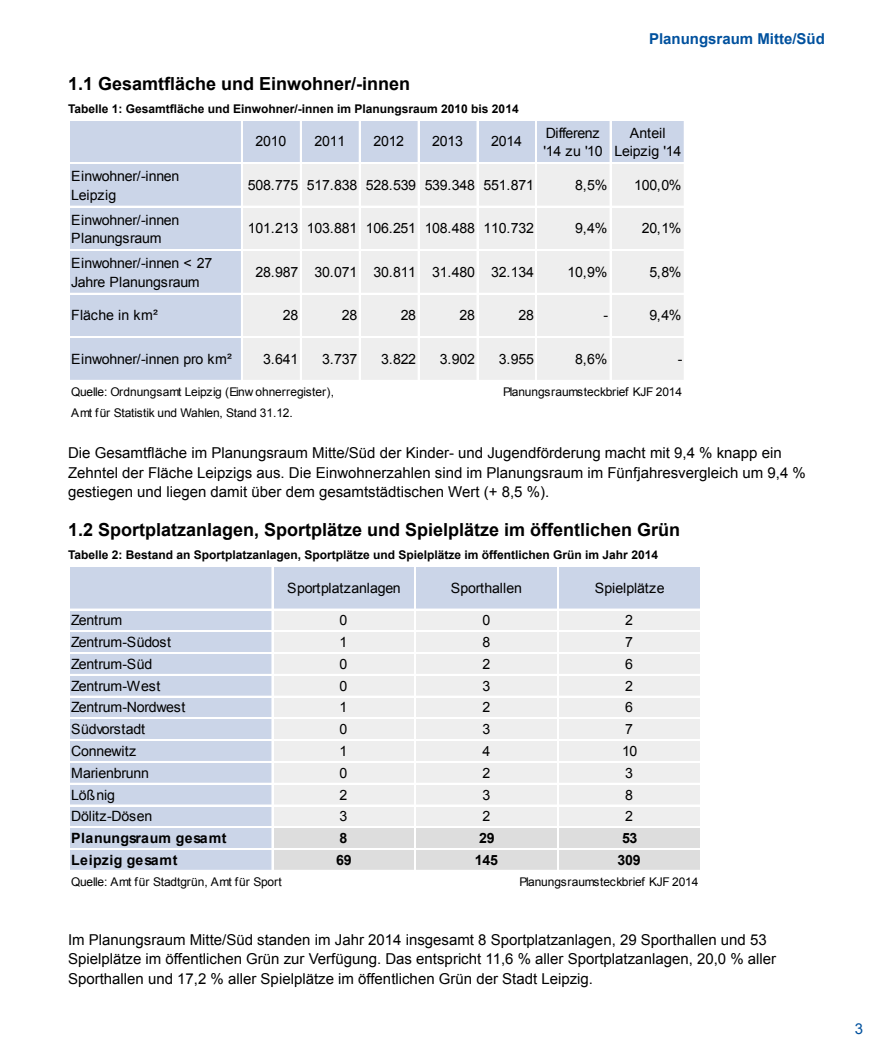
<style>
.page{position:relative;width:893px;height:1063px;background:#fff}
.page>*{position:absolute;margin:0;border:0;box-sizing:border-box;transform-origin:0 0}
.t1{font:700 18px "Arial";color:#000}
.t2{font:15px/19.5px "Arial";color:#000}
.t3{font:700 15px "Arial";color:#00519e}
.t4{font:15px "Arial";color:#00519e}
.t5{font:14.1px/18.5px "Arial";letter-spacing:-.02em;color:#000}
.t6{font:700 14.1px "Arial";letter-spacing:.005em;color:#000}
.t7{font:14.1px "Arial";letter-spacing:.01em;color:#000}
.t8{font:700 14.1px "Arial";letter-spacing:.03em;color:#000}
.t9{font:12px/21.8px "Arial";letter-spacing:-.01em;color:#000}
.t10{font:700 12px "Arial";color:#000}
</style>
<div class="page">
<div style="left:69px;top:120px;width:616px;height:44px;background:#cbd5e8"></div>
<div style="left:69px;top:163px;width:174px;height:218px;background:#cbd5e8"></div>
<div style="left:241px;top:163px;width:444px;height:218px;background:#eee"></div>
<hr style="left:241px;top:120px;width:2px;height:261px;background:#fff">
<hr style="left:300px;top:120px;width:1px;height:261px;background:#fff">
<hr style="left:359px;top:120px;width:1px;height:261px;background:#fff">
<hr style="left:418px;top:120px;width:1px;height:261px;background:#fff">
<hr style="left:477px;top:120px;width:1px;height:261px;background:#fff">
<hr style="left:536px;top:120px;width:1px;height:261px;background:#fff">
<hr style="left:610px;top:120px;width:1px;height:261px;background:#fff">
<hr style="left:684px;top:120px;width:1px;height:261px;background:#fff">
<hr style="left:69px;top:162px;width:616px;height:1px;background:#fff">
<hr style="left:69px;top:163px;width:616px;height:1px;background:#fff">
<hr style="left:69px;top:206px;width:616px;height:1px;background:#fff">
<hr style="left:69px;top:249px;width:616px;height:1px;background:#fff">
<hr style="left:69px;top:250px;width:616px;height:1px;background:#fff">
<hr style="left:69px;top:293px;width:616px;height:1px;background:#fff">
<hr style="left:69px;top:337px;width:616px;height:1px;background:#fff">
<hr style="left:69px;top:380px;width:616px;height:1px;background:#fff">
<div style="left:69px;top:567px;width:633px;height:43px;background:#cbd5e8"></div>
<div style="left:69px;top:609px;width:204px;height:219px;background:#cbd5e8"></div>
<div style="left:272px;top:609px;width:430px;height:219px;background:#eee"></div>
<div style="left:69px;top:827px;width:204px;height:44px;background:#cbd5e8"></div>
<div style="left:272px;top:827px;width:430px;height:44px;background:#ddd"></div>
<hr style="left:272px;top:567px;width:1px;height:304px;background:#fff">
<hr style="left:415px;top:567px;width:1px;height:304px;background:#fff">
<hr style="left:557px;top:567px;width:1px;height:304px;background:#fff">
<hr style="left:558px;top:567px;width:1px;height:304px;background:#fff">
<hr style="left:700px;top:567px;width:2px;height:304px;background:#fff">
<hr style="left:69px;top:609px;width:633px;height:1px;background:#fff">
<hr style="left:69px;top:631px;width:633px;height:1px;background:#fff">
<hr style="left:69px;top:652px;width:633px;height:1px;background:#fff">
<hr style="left:69px;top:653px;width:633px;height:1px;background:#fff">
<hr style="left:69px;top:674px;width:633px;height:1px;background:#fff">
<hr style="left:69px;top:696px;width:633px;height:1px;background:#fff">
<hr style="left:69px;top:718px;width:633px;height:1px;background:#fff">
<hr style="left:69px;top:739px;width:633px;height:1px;background:#fff">
<hr style="left:69px;top:740px;width:633px;height:1px;background:#fff">
<hr style="left:69px;top:761px;width:633px;height:2px;background:#fff">
<hr style="left:69px;top:783px;width:633px;height:1px;background:#fff">
<hr style="left:69px;top:805px;width:633px;height:1px;background:#fff">
<hr style="left:69px;top:827px;width:633px;height:1px;background:#fff">
<hr style="left:69px;top:848px;width:633px;height:1px;background:#fff">
<hr style="left:69px;top:849px;width:633px;height:1px;background:#fff">
<hr style="left:69px;top:870px;width:633px;height:1px;background:#fff">
<p class="t3" style="left:649px;top:28px;width:177px">Planungsraum Mitte/Süd</p>
<p class="t1" style="left:68px;top:71px;width:344px">1.1 Gesamtfläche und Einwohner/-innen</p>
<p class="t10" style="left:68px;top:101px;width:452px">Tabelle 1: Gesamtfläche und Einwohner/-innen im Planungsraum 2010 bis 2014</p>
<p class="t5" style="left:256px;top:132px;width:32px">2010</p>
<p class="t5" style="left:314px;top:132px;width:32px">2011</p>
<p class="t5" style="left:373px;top:132px;width:32px">2012</p>
<p class="t5" style="left:432px;top:132px;width:32px">2013</p>
<p class="t5" style="left:491px;top:132px;width:32px">2014</p>
<p class="t5" style="left:544px;top:124px;width:61px">Differenz '14 zu '10</p>
<p class="t5" style="left:614px;top:124px;width:68px;text-align:center">Anteil<br>Leipzig '14</p>
<p class="t5" style="left:71px;top:167px;width:110px">Einwohner/-innen<br>Leipzig</p>
<p class="t5" style="left:248px;top:176px;width:287px">508.775 517.838 528.539 539.348 551.871</p>
<p class="t5" style="left:575px;top:176px;width:34px">8,5%</p>
<p class="t5" style="left:634px;top:176px;width:49px">100,0%</p>
<p class="t5" style="left:71px;top:211px;width:110px">Einwohner/-innen<br>Planungsraum</p>
<p class="t5" style="left:248px;top:219px;width:287px">101.213 103.881 106.251 108.488 110.732</p>
<p class="t5" style="left:575px;top:219px;width:34px">9,4%</p>
<p class="t5" style="left:642px;top:219px;width:41px">20,1%</p>
<p class="t5" style="left:71px;top:254px;width:142px">Einwohner/-innen &lt; 27<br>Jahre Planungsraum</p>
<p class="t5" style="left:256px;top:263px;width:280px">28.987 30.071 30.811 31.480 32.134</p>
<p class="t5" style="left:568px;top:263px;width:41px">10,9%</p>
<p class="t5" style="left:649px;top:263px;width:34px">5,8%</p>
<p class="t7" style="left:71px;top:306px;width:88px">Fläche in km²</p>
<p class="t5" style="left:283px;top:306px;width:17px">28</p>
<p class="t5" style="left:342px;top:306px;width:17px">28</p>
<p class="t5" style="left:401px;top:306px;width:17px">28</p>
<p class="t5" style="left:460px;top:306px;width:17px">28</p>
<p class="t5" style="left:518px;top:306px;width:17px">28</p>
<p class="t5" style="left:603px;top:306px;width:6px">-</p>
<p class="t5" style="left:649px;top:306px;width:34px">9,4%</p>
<p class="t5" style="left:71px;top:350px;width:162px">Einwohner/-innen pro km²</p>
<p class="t5" style="left:263px;top:350px;width:37px">3.641</p>
<p class="t5" style="left:322px;top:350px;width:37px">3.737</p>
<p class="t5" style="left:381px;top:350px;width:37px">3.822</p>
<p class="t5" style="left:440px;top:350px;width:37px">3.902</p>
<p class="t5" style="left:499px;top:350px;width:37px">3.955</p>
<p class="t5" style="left:575px;top:350px;width:34px">8,6%</p>
<p class="t5" style="left:678px;top:350px;width:6px">-</p>
<p class="t9" style="left:71px;top:381px;width:264px">Quelle: Ordnungsamt Leipzig (Einw ohnerregister),<br>Amt für Statistik und Wahlen, Stand 31.12.</p>
<p class="t9" style="left:503px;top:381px;width:180px">Planungsraumsteckbrief KJF 2014</p>
<p class="t2" style="left:68px;top:444px;width:739px">Die Gesamtfläche im Planungsraum Mitte/Süd der Kinder- und Jugendförderung macht mit 9,4 % knapp ein<br>Zehntel der Fläche Leipzigs aus. Die Einwohnerzahlen sind im Planungsraum im Fünfjahresvergleich um 9,4 % gestiegen und liegen damit über dem gesamtstädtischen Wert (+ 8,5 %).</p>
<p class="t1" style="left:68px;top:518px;width:614px">1.2 Sportplatzanlagen, Sportplätze und Spielplätze im öffentlichen Grün</p>
<p class="t10" style="left:68px;top:547px;width:591px">Tabelle 2: Bestand an Sportplatzanlagen, Sportplätze und Spielplätze im öffentlichen Grün im Jahr 2014</p>
<p class="t5" style="left:287px;top:579px;width:115px">Sportplatzanlagen</p>
<p class="t5" style="left:451px;top:579px;width:73px">Sporthallen</p>
<p class="t7" style="left:595px;top:579px;width:72px">Spielplätze</p>
<p class="t5" style="left:71px;top:611px;width:53px">Zentrum</p>
<p class="t5" style="left:340px;top:611px;width:9px">0</p>
<p class="t5" style="left:482px;top:611px;width:9px">0</p>
<p class="t5" style="left:625px;top:611px;width:9px">2</p>
<p class="t5" style="left:71px;top:633px;width:101px">Zentrum-Südost</p>
<p class="t5" style="left:340px;top:633px;width:9px">1</p>
<p class="t5" style="left:482px;top:633px;width:9px">8</p>
<p class="t5" style="left:625px;top:633px;width:9px">7</p>
<p class="t5" style="left:71px;top:655px;width:82px">Zentrum-Süd</p>
<p class="t5" style="left:340px;top:655px;width:9px">0</p>
<p class="t5" style="left:482px;top:655px;width:9px">2</p>
<p class="t5" style="left:625px;top:655px;width:9px">6</p>
<p class="t5" style="left:71px;top:677px;width:90px">Zentrum-West</p>
<p class="t5" style="left:340px;top:677px;width:9px">0</p>
<p class="t5" style="left:482px;top:677px;width:9px">3</p>
<p class="t5" style="left:625px;top:677px;width:9px">2</p>
<p class="t5" style="left:71px;top:698px;width:116px">Zentrum-Nordwest</p>
<p class="t5" style="left:340px;top:698px;width:9px">1</p>
<p class="t5" style="left:482px;top:698px;width:9px">2</p>
<p class="t5" style="left:625px;top:698px;width:9px">6</p>
<p class="t5" style="left:71px;top:720px;width:75px">Südvorstadt</p>
<p class="t5" style="left:340px;top:720px;width:9px">0</p>
<p class="t5" style="left:482px;top:720px;width:9px">3</p>
<p class="t5" style="left:625px;top:720px;width:9px">7</p>
<p class="t5" style="left:71px;top:742px;width:66px">Connewitz</p>
<p class="t5" style="left:340px;top:742px;width:9px">1</p>
<p class="t5" style="left:482px;top:742px;width:9px">4</p>
<p class="t5" style="left:622px;top:742px;width:17px">10</p>
<p class="t5" style="left:71px;top:764px;width:79px">Marienbrunn</p>
<p class="t5" style="left:340px;top:764px;width:9px">0</p>
<p class="t5" style="left:482px;top:764px;width:9px">2</p>
<p class="t5" style="left:625px;top:764px;width:9px">3</p>
<p class="t5" style="left:71px;top:786px;width:45px">Lößnig</p>
<p class="t5" style="left:340px;top:786px;width:9px">2</p>
<p class="t5" style="left:482px;top:786px;width:9px">3</p>
<p class="t5" style="left:625px;top:786px;width:9px">8</p>
<p class="t5" style="left:71px;top:807px;width:82px">Dölitz-Dösen</p>
<p class="t5" style="left:340px;top:807px;width:9px">3</p>
<p class="t5" style="left:482px;top:807px;width:9px">2</p>
<p class="t5" style="left:625px;top:807px;width:9px">2</p>
<p class="t6" style="left:71px;top:829px;width:157px">Planungsraum gesamt</p>
<p class="t6" style="left:340px;top:829px;width:9px">8</p>
<p class="t6" style="left:479px;top:829px;width:17px">29</p>
<p class="t6" style="left:622px;top:829px;width:17px">53</p>
<p class="t8" style="left:71px;top:851px;width:108px">Leipzig gesamt</p>
<p class="t6" style="left:336px;top:851px;width:17px">69</p>
<p class="t6" style="left:475px;top:851px;width:25px">145</p>
<p class="t6" style="left:618px;top:851px;width:25px">309</p>
<p class="t9" style="left:71px;top:871px;width:212px">Quelle: Amt für Stadtgrün, Amt für Sport</p>
<p class="t9" style="left:519px;top:871px;width:180px">Planungsraumsteckbrief KJF 2014</p>
<p class="t2" style="left:68px;top:930px;width:710px">Im Planungsraum Mitte/Süd standen im Jahr 2014 insgesamt 8 Sportplatzanlagen, 29 Sporthallen und 53<br>Spielplätze im öffentlichen Grün zur Verfügung. Das entspricht 11,6 % aller Sportplatzanlagen, 20,0 % aller<br>Sporthallen und 17,2 % aller Spielplätze im öffentlichen Grün der Stadt Leipzig.</p>
<p class="t4" style="left:855px;top:1019px;width:10px">3</p>
</div>
